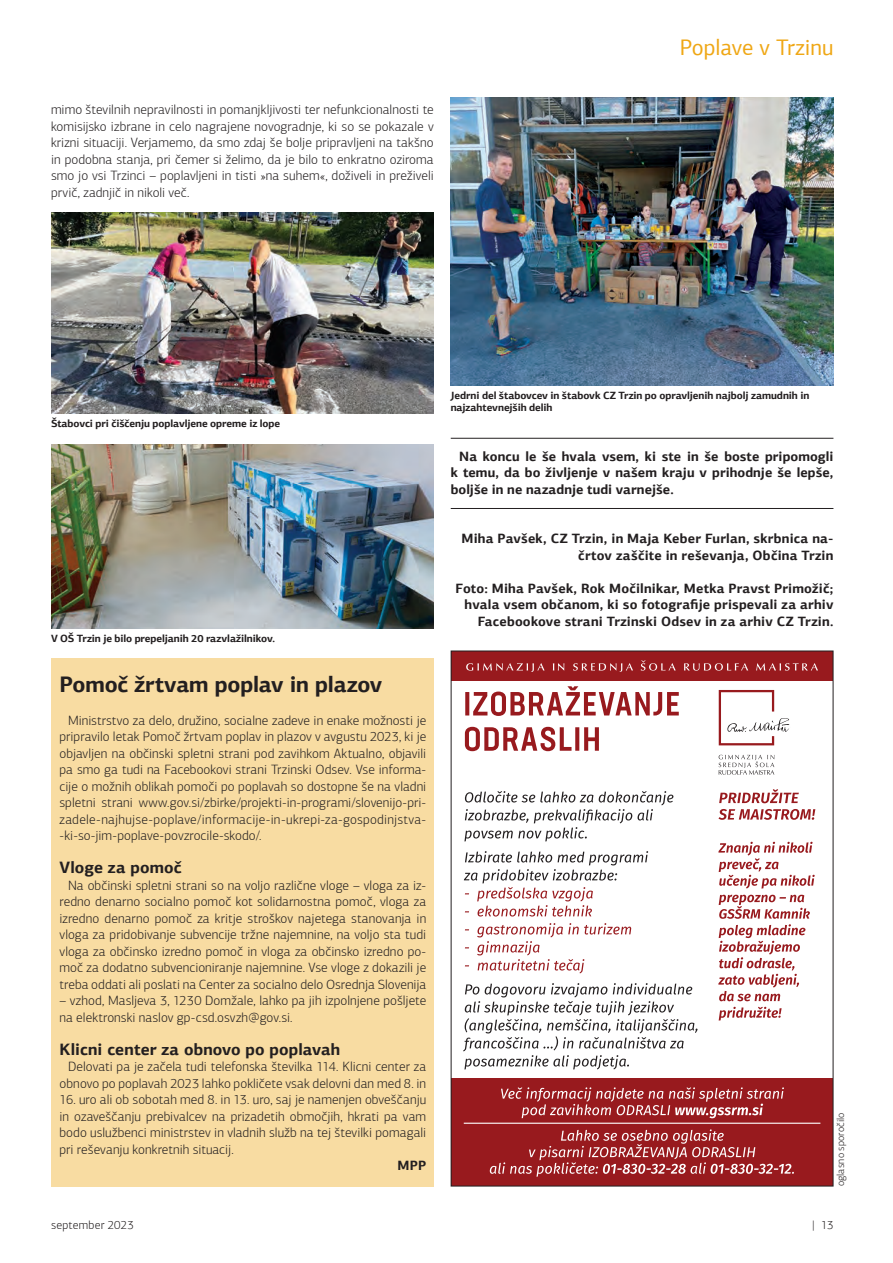
<style>
.page{position:relative;width:893px;height:1263px;background:#fff}
.page>*{position:absolute;margin:0;border:0;box-sizing:border-box;transform-origin:0 0}
.t1{font:700 22.5px "PF Agora Sans Pro";letter-spacing:-.01em;color:#231f20}
.t2{font:22.5px "PF Agora Sans Pro";letter-spacing:-.005em;color:#efa715}
.t3{font:700 16.5px "PF Agora Sans Pro";letter-spacing:.005em;color:#231f20}
.t4{font:300 13.5px/16.5px "PF Agora Sans Pro";color:#231f20;text-align:justify}
.t5{font:700 13.5px/16.5px "PF Agora Sans Pro";letter-spacing:.01em;color:#231f20;text-align:right}
.t6{font:300 12px "PF Agora Sans Pro";letter-spacing:.02em;color:#231f20}
.t7{font:700 10.5px/12.6px "PF Agora Sans Pro";letter-spacing:-.01em;color:#231f20}
.t8{font:300 10.5px "PF Agora Sans Pro";letter-spacing:.01em;color:#231f20}
</style>
<div class="page">
<div style="left:51px;top:659px;width:383px;height:528px;background:#f8dca2"></div>
<img style="left:51px;top:213px;width:383px;height:200px">
<img style="left:51px;top:444px;width:383px;height:185px">
<img style="left:451px;top:98px;width:382px;height:287px">
<div style="left:451px;top:651px;width:382px;height:29px;background:#981a1e"></div>
<svg style="left:466px;top:663px;width:79px;height:9px"></svg>
<svg style="left:553px;top:663px;width:11px;height:7px"></svg>
<svg style="left:573px;top:663px;width:60px;height:9px"></svg>
<svg style="left:641px;top:660px;width:35px;height:11px"></svg>
<svg style="left:684px;top:663px;width:64px;height:8px"></svg>
<svg style="left:756px;top:663px;width:62px;height:8px"></svg>
<div style="left:451px;top:1078px;width:382px;height:108px;background:#981a1e"></div>
<svg style="left:719px;top:690px;width:71px;height:55px"></svg>
<svg style="left:719px;top:755px;width:55px;height:20px"></svg>
<svg style="left:463px;top:983px;width:234px;height:86px"></svg>
<svg style="left:465px;top:923px;width:166px;height:50px"></svg>
<svg style="left:464px;top:851px;width:184px;height:65px"></svg>
<svg style="left:464px;top:791px;width:209px;height:50px"></svg>
<svg style="left:465px;top:727px;width:134px;height:24px"></svg>
<svg style="left:465px;top:686px;width:214px;height:30px"></svg>
<svg style="left:490px;top:1129px;width:304px;height:48px"></svg>
<svg style="left:501px;top:1087px;width:283px;height:31px"></svg>
<svg style="left:719px;top:1007px;width:63px;height:13px"></svg>
<svg style="left:718px;top:895px;width:92px;height:106px"></svg>
<svg style="left:718px;top:842px;width:97px;height:46px"></svg>
<svg style="left:718px;top:809px;width:97px;height:11px"></svg>
<svg style="left:719px;top:789px;width:80px;height:14px"></svg>
<hr style="left:464px;top:1123px;width:356px;height:1px;background:#fff">
<hr style="left:451px;top:438px;width:382px;height:1px;background:#231f20">
<hr style="left:451px;top:508px;width:382px;height:1px;background:#231f20">
<p class="t4" style="left:51px;top:102px;width:384px">mimo številnih nepravilnosti in pomanjkljivosti ter nefunkcionalnosti te komisijsko izbrane in celo nagrajene novogradnje, ki so se pokazale v krizni situaciji. Verjamemo, da smo zdaj še bolje pripravljeni na takšno in podobna stanja, pri čemer si želimo, da je bilo to enkratno oziroma smo jo vsi Trzinci – poplavljeni in tisti »na suhem«, doživeli in preživeli prvič, zadnjič in nikoli več.</p>
<h1 class="t2" style="left:680px;top:34px;width:155px">Poplave v Trzinu</h1>
<p class="t7" style="left:51px;top:417px;width:231px">Štabovci pri čiščenju poplavljene opreme iz lope</p>
<p class="t7" style="left:51px;top:632px;width:225px">V OŠ Trzin je bilo prepeljanih 20 razvlažilnikov.</p>
<h1 class="t1" style="left:60px;top:670px;width:324px">Pomoč žrtvam poplav in plazov</h1>
<p class="t4" style="left:60px;top:712px;width:368px;text-indent:9px">Ministrstvo za delo, družino, socialne zadeve in enake možnosti je pripravilo letak Pomoč žrtvam poplav in plazov v avgustu 2023, ki je objavljen na občinski spletni strani pod zavihkom Aktualno, objavili pa smo ga tudi na Facebookovi strani Trzinski Odsev. Vse informa&shy;cije o možnih oblikah pomoči po poplavah so dostopne še na vladni spletni strani www.gov.si/zbirke/projekti-in-programi/slovenijo-pri&shy;zadele-najhujse-poplave/informacije-in-ukrepi-za-gospodinjstva--ki-so-jim-poplave-povzrocile-skodo/.</p>
<p class="t3" style="left:60px;top:857px;width:124px">Vloge za pomoč</p>
<p class="t4" style="left:60px;top:877px;width:368px;text-indent:9px">Na občinski spletni strani so na voljo različne vloge – vloga za iz&shy;redno denarno socialno pomoč kot solidarnostna pomoč, vloga za izredno denarno pomoč za kritje stroškov najetega stanovanja in vloga za pridobivanje subvencije tržne najemnine, na voljo sta tudi vloga za občinsko izredno pomoč in vloga za občinsko izredno po&shy;moč za dodatno subvencioniranje najemnine. Vse vloge z dokazili je treba oddati ali poslati na Center za socialno delo Osrednja Slovenija</p>
<p class="t4" style="left:60px;top:993px;width:368px">– vzhod, Masljeva 3, 1230 Domžale, lahko pa jih izpolnjene pošljete na elektronski naslov gp-csd.osvzh@gov.si.</p>
<p class="t3" style="left:60px;top:1039px;width:282px">Klicni center za obnovo po poplavah</p>
<p class="t4" style="left:60px;top:1059px;width:368px;text-align:right">Delovati pa je začela tudi telefonska številka 114. Klicni center za obnovo po poplavah 2023 lahko pokličete vsak delovni dan med 8. in</p>
<p class="t4" style="left:60px;top:1092px;width:368px">16. uro ali ob sobotah med 8. in 13. uro, saj je namenjen obveščanju in ozaveščanju prebivalcev na prizadetih območjih, hkrati pa vam bodo uslužbenci ministrstev in vladnih služb na tej številki pomagali pri reševanju konkretnih situacij.</p>
<p class="t5" style="left:398px;top:1157px;width:30px">MPP</p>
<p class="t7" style="left:451px;top:389px;width:360px">Jedrni del štabovcev in štabovk CZ Trzin po opravljenih najbolj zamudnih in najzahtevnejših delih</p>
<p class="t5" style="left:451px;top:448px;width:384px;text-align:justify;text-indent:9px">Na koncu le še hvala vsem, ki ste in še boste pripomogli k temu, da bo življenje v našem kraju v prihodnje še lepše, boljše in ne nazadnje tudi varnejše.</p>
<p class="t5" style="left:462px;top:530px;width:373px">Miha Pavšek, CZ Trzin, in Maja Keber Furlan, skrbnica na&shy;črtov zaščite in reševanja, Občina Trzin</p>
<p class="t5" style="left:455px;top:580px;width:380px">Foto: Miha Pavšek, Rok Močilnikar, Metka Pravst Primožič; hvala vsem občanom, ki so fotografije prispevali za arhiv<br>Facebookove strani Trzinski Odsev in za arhiv CZ Trzin.</p>
<p class="t8" style="left:834px;top:1186px;width:76px;rotate:-90deg">oglasno sporočilo</p>
<p class="t6" style="left:51px;top:1218px;width:84px">september 2023</p>
<p class="t6" style="left:812px;top:1218px;width:23px">| 13</p>
</div>
